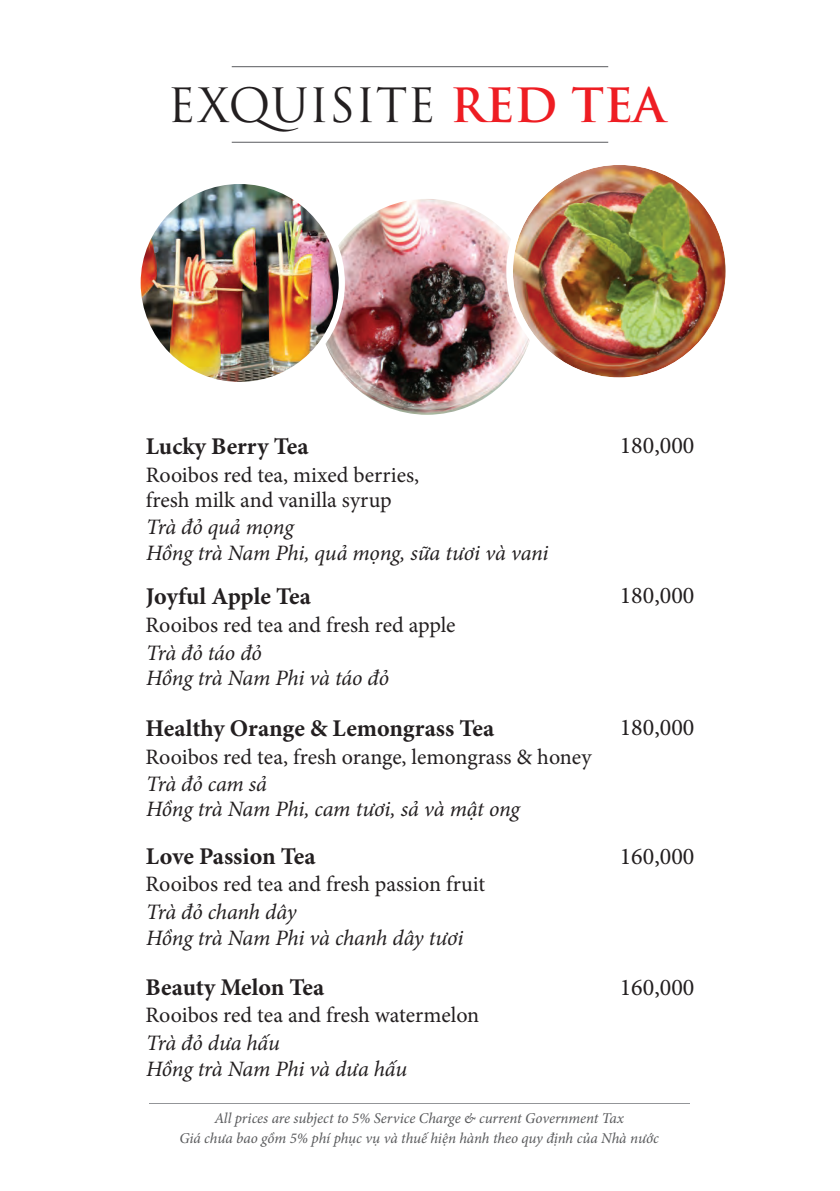
<style>
.page{position:relative;width:840px;height:1191px;background:#fff}
.page>*{position:absolute;margin:0;border:0;box-sizing:border-box;transform-origin:0 0}
.t1{font:46px "Trajan Pro";color:#231f20}
.t2{font:700 24px "Minion Pro";color:#231f20}
.t3{font:24px "Minion Pro";color:#231f20}
.t4{font:italic 22px/25.4px "Minion Pro";letter-spacing:-.01em;color:#231f20}
.t5{font:22px/25.2px "Minion Pro";color:#231f20}
.t6{font:italic 15px/20.4px "Minion Pro";letter-spacing:-.005em;color:#58595b;text-align:center}
.s1{font-weight:700;color:#ee1d23}
</style>
<div class="page">
<img style="left:345px;top:199px;width:161px;height:216px">
<img style="left:506px;top:165px;width:220px;height:216px">
<img style="left:140px;top:184px;width:205px;height:198px">
<hr style="left:231px;top:142px;width:377px;height:1px;background:#6d6e71">
<hr style="left:231px;top:66px;width:377px;height:1px;background:#6d6e71">
<hr style="left:150px;top:1103px;width:539px;height:1px;background:#939598">
<h1 class="t1" style="left:167px;top:76px;width:499px">EXQUISITE <span class="s1">RED TEA</span></h1>
<p class="t2" style="left:146px;top:429px;width:164px">Lucky Berry Tea</p>
<p class="t5" style="left:146px;top:462px;width:275px">Rooibos red tea, mixed berries, fresh milk and vanilla syrup</p>
<p class="t4" style="left:146px;top:514px;width:403px">Trà đỏ quả mọng<br>Hồng trà Nam Phi, quả mọng, sữa tươi và vani</p>
<p class="t2" style="left:146px;top:579px;width:166px">Joyful Apple Tea</p>
<p class="t5" style="left:145px;top:612px;width:311px">Rooibos red tea and fresh red apple</p>
<p class="t4" style="left:146px;top:640px;width:244px">Trà đỏ táo đỏ<br>Hồng trà Nam Phi và táo đỏ</p>
<p class="t2" style="left:145px;top:711px;width:350px">Healthy Orange &amp; Lemongrass Tea</p>
<p class="t5" style="left:145px;top:744px;width:447px">Rooibos red tea, fresh orange, lemongrass &amp; honey</p>
<p class="t4" style="left:146px;top:771px;width:375px">Trà đỏ cam sả<br>Hồng trà Nam Phi, cam tươi, sả và mật ong</p>
<p class="t2" style="left:146px;top:839px;width:171px">Love Passion Tea</p>
<p class="t5" style="left:145px;top:871px;width:341px">Rooibos red tea and fresh passion fruit</p>
<p class="t4" style="left:146px;top:899px;width:319px">Trà đỏ chanh dây<br>Hồng trà Nam Phi và chanh dây tươi</p>
<p class="t2" style="left:145px;top:970px;width:180px">Beauty Melon Tea</p>
<p class="t5" style="left:145px;top:1003px;width:335px">Rooibos red tea and fresh watermelon</p>
<p class="t4" style="left:146px;top:1030px;width:262px">Trà đỏ dưa hấu<br>Hồng trà Nam Phi và dưa hấu</p>
<p class="t3" style="left:619px;top:429px;width:76px">180,000</p>
<p class="t3" style="left:619px;top:579px;width:76px">180,000</p>
<p class="t3" style="left:619px;top:711px;width:76px">180,000</p>
<p class="t3" style="left:619px;top:840px;width:76px">160,000</p>
<p class="t3" style="left:619px;top:970px;width:76px">160,000</p>
<p class="t6" style="left:179px;top:1107px;width:480px">All prices are subject to 5% Service Charge &amp; current Government Tax<br>Giá chưa bao gồm 5% phí phục vụ và thuế hiện hành theo quy định của Nhà nước</p>
</div>
